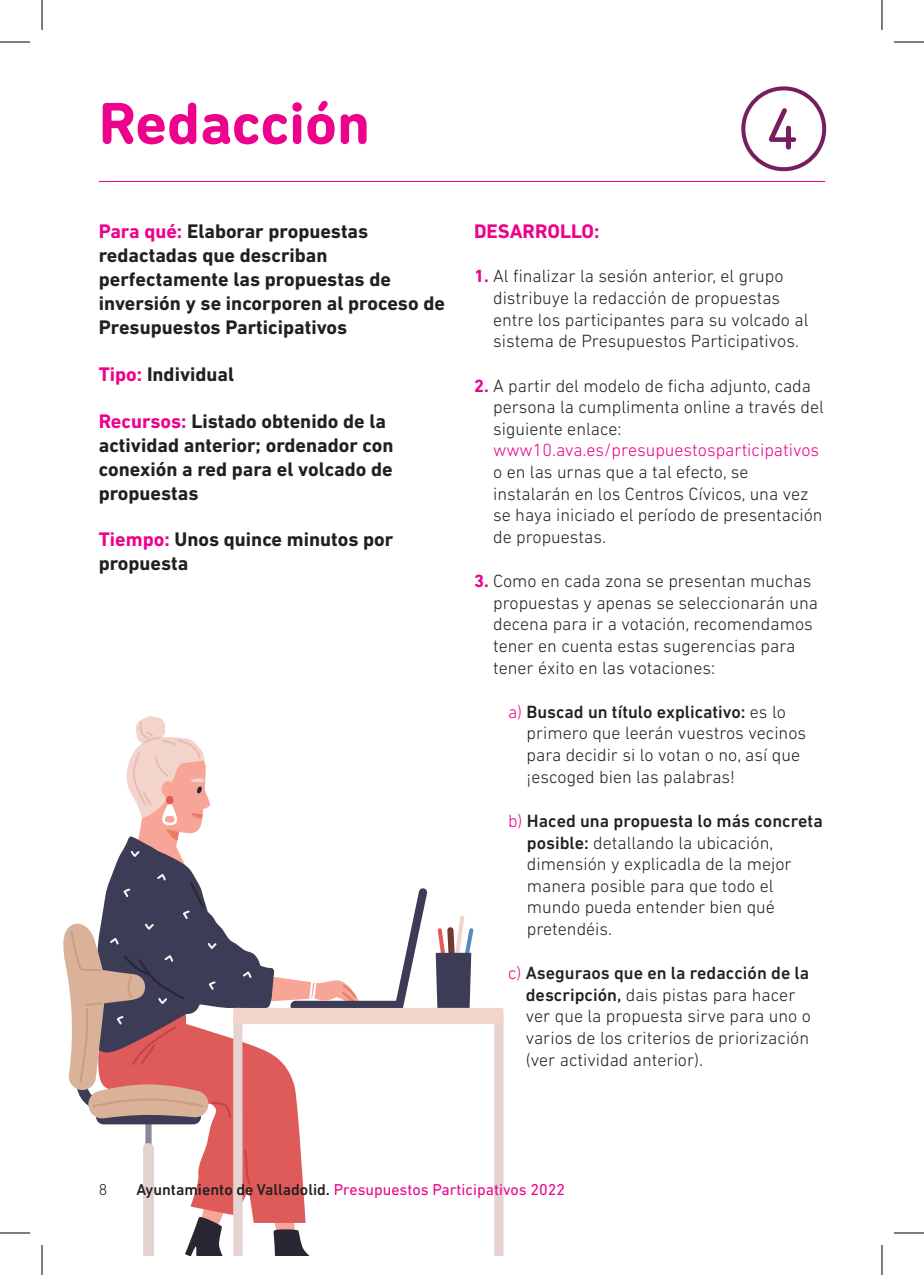
<style>
.page{position:relative;width:924px;height:1275px;background:#fff}
.page>*{position:absolute;margin:0;border:0;box-sizing:border-box;transform-origin:0 0}
.t1{font:700 60px "DIN Next Rounded LT Pro";color:#ed028c}
.t2{font:60px "DIN Next Rounded LT Pro";color:#751e61}
.t3{font:700 20px/24px "DIN Next LT Pro";color:#231f20}
.t4{font:700 20px "DIN Next LT Pro";color:#ed028c}
.t5{font:300 18px/21.6px "DIN Next LT Pro";color:#231f20}
.t6{font:16px "DIN Next LT Pro";color:#ed028c}
.t7{font:300 16px "DIN Next LT Pro";color:#231f20}
.s1{color:#ed028c}
.s2{font-weight:700;color:#ed028c}
.s3{font-weight:500}
.s4{font-weight:500;color:#231f20}
</style>
<div class="page">
<hr style="left:99px;top:181px;width:725px;height:1px;background:#ed028c">
<svg style="left:63px;top:716px;width:440px;height:539px"></svg>
<div style="left:741px;top:86px;width:84px;height:85px;border:4px solid #751e61;border-radius:50%"></div>
<hr style="left:0;top:42px;width:30px;height:1px;background:#000">
<hr style="left:893px;top:42px;width:30px;height:1px;background:#000">
<hr style="left:0;top:1232px;width:30px;height:1px;background:#000">
<hr style="left:893px;top:1232px;width:30px;height:1px;background:#000">
<hr style="left:42px;top:0;width:1px;height:30px;background:#000">
<hr style="left:42px;top:1245px;width:1px;height:30px;background:#000">
<hr style="left:881px;top:0;width:1px;height:30px;background:#000">
<hr style="left:881px;top:1245px;width:1px;height:30px;background:#000">
<p class="t1" style="left:99px;top:88px;width:273px">Redacción</p>
<p class="t2" style="left:765px;top:94px;width:34px">4</p>
<p class="t3" style="left:99px;top:219px;width:347px"><span class="s1">Para qué:</span> Elaborar propuestas redactadas que describan perfectamente las propuestas de inversión y se incorporen al proceso de<br>Presupuestos Participativos</p>
<p class="t3" style="left:99px;top:362px;width:137px"><span class="s1">Tipo:</span> Individual</p>
<p class="t3" style="left:99px;top:409px;width:296px"><span class="s1">Recursos:</span> Listado obtenido de la actividad anterior; ordenador con conexión a red para el volcado de propuestas</p>
<p class="t3" style="left:99px;top:527px;width:296px"><span class="s1">Tiempo:</span> Unos quince minutos por propuesta</p>
<p class="t4" style="left:474px;top:220px;width:127px">DESARROLLO:</p>
<p class="t5" style="left:493px;top:265px;width:317px;text-indent:-19px"><span class="s2">1.</span> Al finalizar la sesión anterior, el grupo distribuye la redacción de propuestas entre los participantes para su volcado al sistema de Presupuestos Participativos.</p>
<p class="t5" style="left:493px;top:374px;width:332px;text-indent:-19px"><span class="s2">2.</span> A partir del modelo de ficha adjunto, cada persona la cumplimenta online a través del siguiente enlace: <span class="s1">www10.ava.es/presupuestosparticipativos </span>o en las urnas que a tal efecto, se instalarán en los Centros Cívicos, una vez se haya iniciado el período de presentación de propuestas.</p>
<p class="t5" style="left:493px;top:570px;width:326px;text-indent:-19px"><span class="s2">3.</span> Como en cada zona se presentan muchas propuestas y apenas se seleccionarán una decena para ir a votación, recomendamos tener en cuenta estas sugerencias para tener éxito en las votaciones:</p>
<p class="t5" style="left:526px;top:700px;width:281px;text-indent:-18px"><span class="s1">a)</span> <span class="s3">Buscad un título explicativo:</span> es lo primero que leerán vuestros vecinos para decidir si lo votan o no, así que ¡escoged bien las palabras!</p>
<p class="t5" style="left:526px;top:810px;width:297px;text-indent:-19px"><span class="s1">b)</span> <span class="s3">Haced una propuesta lo más concreta posible:</span> detallando la ubicación, dimensión y explicadla de la mejor manera posible para que todo el mundo pueda entender bien qué pretendéis.</p>
<p class="t5" style="left:525px;top:962px;width:286px;text-indent:-18px"><span class="s1">c)</span> <span class="s3">Aseguraos que en la redacción de la descripción,</span> dais pistas para hacer ver que la propuesta sirve para uno o varios de los criterios de priorización (ver actividad anterior).</p>
<p class="t7" style="left:99px;top:1180px;width:10px">8</p>
<p class="t6" style="left:136px;top:1180px;width:430px"><span class="s4">Ayuntamiento de Valladolid.</span> Presupuestos Participativos 2022</p>
</div>
